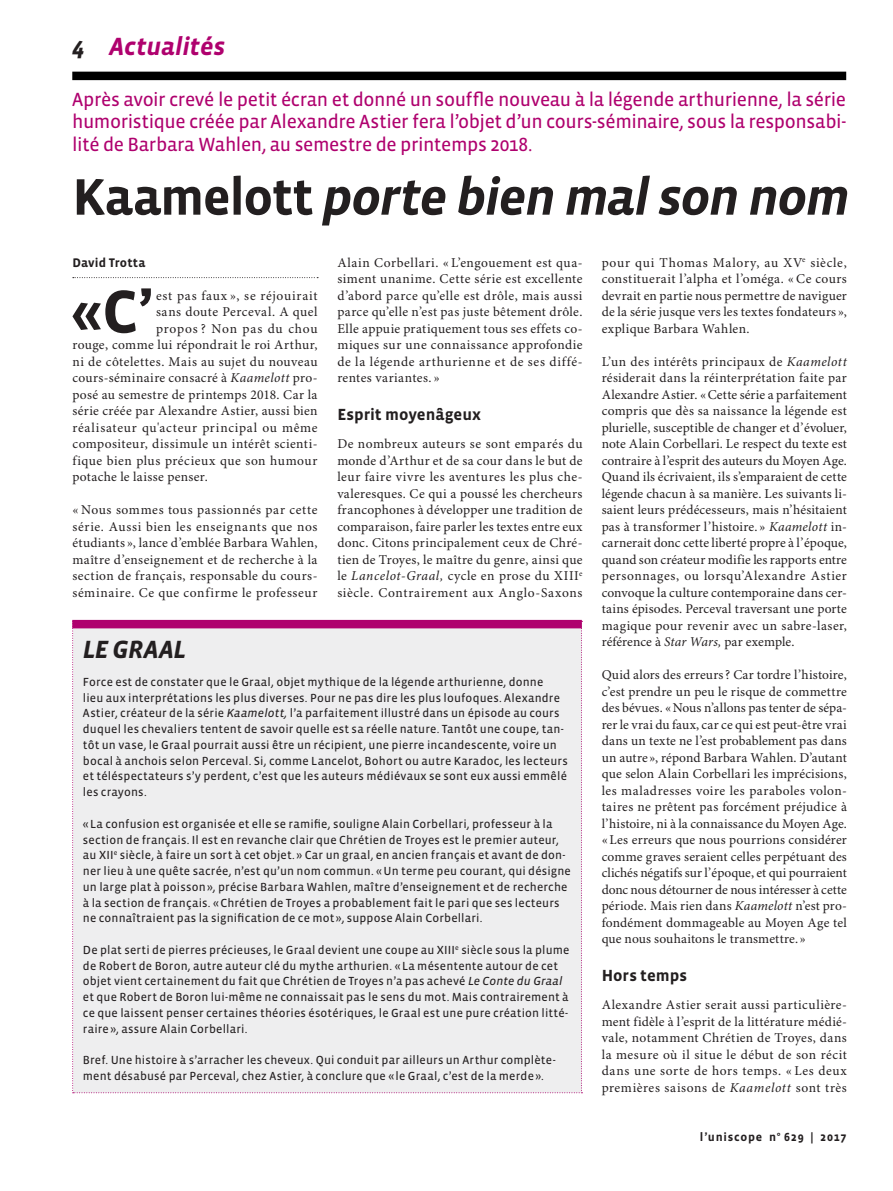
<style>
.page{position:relative;width:893px;height:1191px;background:#fff}
.page>*{position:absolute;margin:0;border:0;box-sizing:border-box;transform-origin:0 0}
.t1{font:700 62.1px "Vista Sans";color:#231f20}
.t2{font:italic 700 52.5px "Vista Sans";letter-spacing:-.03em;color:#231f20}
.t3{font:italic 700 25.5px "Vista Sans";letter-spacing:-.005em;color:#af016e}
.t4{font:italic 700 25.5px "Vista Sans";letter-spacing:-.025em;color:#231f20}
.t5{font:19.5px/22.5px "Vista Sans Reg";letter-spacing:-.02em;color:#af016e;text-align:justify}
.t6{font:700 16.5px "Vista Sans";color:#231f20}
.t7{font:13.5px/16.5px "Minion Pro";letter-spacing:.035em;color:#231f20;text-align:justify}
.t8{font:700 12.75px "Vista Sans";letter-spacing:.01em;color:#231f20}
.t9{font:12px/15.8px "Vista Sans Reg";letter-spacing:.015em;color:#231f20}
.t10{font:700 12px "Vista Sans";letter-spacing:.065em;color:#231f20}
.s1{color:#231f20}
.s2{font-style:normal}
.s3{font-style:italic}
</style>
<div class="page">
<div style="left:72px;top:628px;width:510px;height:465px;background:#eeeeef"></div>
<div style="left:72px;top:72px;width:774px;height:8px;background:#000"></div>
<svg style="left:73px;top:277px;width:245px;height:1px"></svg>
<div style="left:72px;top:620px;width:510px;height:8px;background:#af016e"></div>
<h3 class="t3" style="left:72px;top:33px;width:154px"><span class="s1">4</span> Actualités</h3>
<p class="t5" style="left:72px;top:88px;width:775px">Après avoir crevé le petit écran et donné un souffle nouveau à la légende arthurienne, la série humoristique créée par Alexandre Astier fera l’objet d’un cours-séminaire, sous la responsabi&shy;lité de Barbara Wahlen, au semestre de printemps 2018.</p>
<h2 class="t2" style="left:72px;top:170px;width:779px"><span class="s2">Kaamelott</span> porte bien mal son nom</h2>
<p class="t8" style="left:72px;top:256px;width:74px">David Trotta</p>
<h1 class="t1" style="left:71px;top:280px;width:84px">«C’</h1>
<p class="t7" style="left:156px;top:288px;width:163px">est pas faux », se réjouirait</p>
<p class="t7" style="left:156px;top:304px;width:163px">sans doute Perceval. A quel</p>
<p class="t7" style="left:156px;top:321px;width:163px">propos ? Non pas du chou</p>
<p class="t7" style="left:72px;top:337px;width:247px">rouge, comme lui répondrait le roi Arthur,</p>
<p class="t7" style="left:72px;top:354px;width:247px">ni de côtelettes. Mais au sujet du nouveau</p>
<p class="t7" style="left:72px;top:370px;width:247px">cours-séminaire consacré à <span class="s3">Kaamelott</span> pro-</p>
<p class="t7" style="left:72px;top:387px;width:247px">posé au semestre de printemps 2018. Car la</p>
<p class="t7" style="left:72px;top:403px;width:247px">série créée par Alexandre Astier, aussi bien</p>
<p class="t7" style="left:72px;top:420px;width:247px">réalisateur qu'acteur principal ou même</p>
<p class="t7" style="left:72px;top:436px;width:247px">compositeur, dissimule un intérêt scienti-</p>
<p class="t7" style="left:72px;top:453px;width:247px">fique bien plus précieux que son humour</p>
<p class="t7" style="left:72px;top:469px;width:137px">potache le laisse penser.</p>
<p class="t7" style="left:72px;top:502px;width:247px">« Nous sommes tous passionnés par cette série. Aussi bien les enseignants que nos étudiants », lance d’emblée Barbara Wahlen, maître d’enseignement et de recherche à la section de français, responsable du cours&shy;séminaire. Ce que confirme le professeur</p>
<p class="t7" style="left:337px;top:255px;width:247px">Alain Corbellari. « L’engouement est qua&shy;siment unanime. Cette série est excellente d’abord parce qu’elle est drôle, mais aussi parce qu’elle n’est pas juste bêtement drôle.<br>Elle appuie pratiquement tous ses effets co&shy;miques sur une connaissance approfondie de la légende arthurienne et de ses diffé&shy;rentes variantes. »</p>
<p class="t6" style="left:337px;top:406px;width:145px">Esprit moyenâgeux</p>
<p class="t7" style="left:337px;top:436px;width:247px">De nombreux auteurs se sont emparés du monde d’Arthur et de sa cour dans le but de leur faire vivre les aventures les plus che&shy;valeresques. Ce qui a poussé les chercheurs francophones à développer une tradition de comparaison, faire parler les textes entre eux donc. Citons principalement ceux de Chré&shy;tien de Troyes, le maître du genre, ainsi que le <span class="s3">Lancelot-Graal,</span> cycle en prose du XIII<sup>e </sup>siècle. Contrairement aux Anglo-Saxons</p>
<h3 class="t4" style="left:83px;top:636px;width:104px">LE GRAAL</h3>
<p class="t9" style="left:83px;top:674px;width:486px">Force est de constater que le Graal, objet mythique de la légende arthurienne, donne<br>lieu aux interprétations les plus diverses. Pour ne pas dire les plus loufoques. Alexandre Astier, créateur de la série <span class="s3">Kaamelott,</span> l’a parfaitement illustré dans un épisode au cours duquel les chevaliers tentent de savoir quelle est sa réelle nature. Tantôt une coupe, tan&shy;tôt un vase, le Graal pourrait aussi être un récipient, une pierre incandescente, voire un bocal à anchois selon Perceval. Si, comme Lancelot, Bohort ou autre Karadoc, les lecteurs et téléspectateurs s’y perdent, c’est que les auteurs médiévaux se sont eux aussi emmêlé les crayons.</p>
<p class="t9" style="left:83px;top:816px;width:489px">«La confusion est organisée et elle se ramifie, souligne Alain Corbellari, professeur à la section de français. Il est en revanche clair que Chrétien de Troyes est le premier auteur, au XII<sup>e</sup> siècle, à faire un sort à cet objet. » Car un graal, en ancien français et avant de don&shy;ner lieu à une quête sacrée, n’est qu’un nom commun. «Un terme peu courant, qui désigne un large plat à poisson», précise Barbara Wahlen, maître d’enseignement et de recherche à la section de français. «Chrétien de Troyes a probablement fait le pari que ses lecteurs ne connaîtraient pas la signification de ce mot », suppose Alain Corbellari.</p>
<p class="t9" style="left:83px;top:942px;width:488px">De plat serti de pierres précieuses, le Graal devient une coupe au XIII<sup>e</sup> siècle sous la plume de Robert de Boron, autre auteur clé du mythe arthurien. « La mésentente autour de cet objet vient certainement du fait que Chrétien de Troyes n’a pas achevé <span class="s3">Le Conte du Graal </span>et que Robert de Boron lui-même ne connaissait pas le sens du mot. Mais contrairement à ce que laissent penser certaines théories ésotériques, le Graal est une pure création litté&shy;raire», assure Alain Corbellari.</p>
<p class="t9" style="left:83px;top:1052px;width:474px">Bref. Une histoire à s’arracher les cheveux. Qui conduit par ailleurs un Arthur complète&shy;ment désabusé par Perceval, chez Astier, à conclure que «le Graal, c’est de la merde».</p>
<p class="t7" style="left:602px;top:255px;width:247px">pour qui Thomas Malory, au XV<sup>e</sup> siècle, constituerait l’alpha et l’oméga. « Ce cours devrait en partie nous permettre de naviguer de la série jusque vers les textes fondateurs », explique Barbara Wahlen.</p>
<p class="t7" style="left:602px;top:354px;width:247px">L’un des intérêts principaux de <span class="s3">Kaamelott </span>résiderait dans la réinterprétation faite par Alexandre Astier. «Cette série a parfaitement compris que dès sa naissance la légende est plurielle, susceptible de changer et d’évoluer, note Alain Corbellari. Le respect du texte est contraire à l’esprit des auteurs du Moyen Age.<br>Quand ils écrivaient, ils s’emparaient de cette légende chacun à sa manière. Les suivants li&shy;saient leurs prédécesseurs, mais n’hésitaient pas à transformer l’histoire. » <span class="s3">Kaamelott</span> in&shy;carnerait donc cette liberté propre à l’époque, quand son créateur modifie les rapports entre personnages, ou lorsqu’Alexandre Astier convoque la culture contemporaine dans cer&shy;tains épisodes. Perceval traversant une porte magique pour revenir avec un sabre-laser, référence à <span class="s3">Star Wars,</span> par exemple.</p>
<p class="t7" style="left:602px;top:667px;width:247px">Quid alors des erreurs? Car tordre l’histoire, c’est prendre un peu le risque de commettre des bévues. «Nous n’allons pas tenter de sépa&shy;rer le vrai du faux, car ce qui est peut-être vrai dans un texte ne l’est probablement pas dans un autre », répond Barbara Wahlen. D’autant que selon Alain Corbellari les imprécisions, les maladresses voire les paraboles volon&shy;taires ne prêtent pas forcément préjudice à l’histoire, ni à la connaissance du Moyen Age. « Les erreurs que nous pourrions considérer comme graves seraient celles perpétuant des clichés négatifs sur l’époque, et qui pourraient donc nous détourner de nous intéresser à cette période. Mais rien dans <span class="s3">Kaamelott</span> n’est pro&shy;fondément dommageable au Moyen Age tel que nous souhaitons le transmettre. »</p>
<p class="t6" style="left:602px;top:967px;width:87px">Hors temps</p>
<p class="t7" style="left:602px;top:997px;width:247px">Alexandre Astier serait aussi particulière&shy;ment fidèle à l’esprit de la littérature médié&shy;vale, notamment Chrétien de Troyes, dans la mesure où il situe le début de son récit dans une sorte de hors temps. « Les deux premières saisons de <span class="s3">Kaamelott</span> sont très</p>
<p class="t10" style="left:700px;top:1130px;width:148px">l’uniscope n° 629 | 2017</p>
</div>
